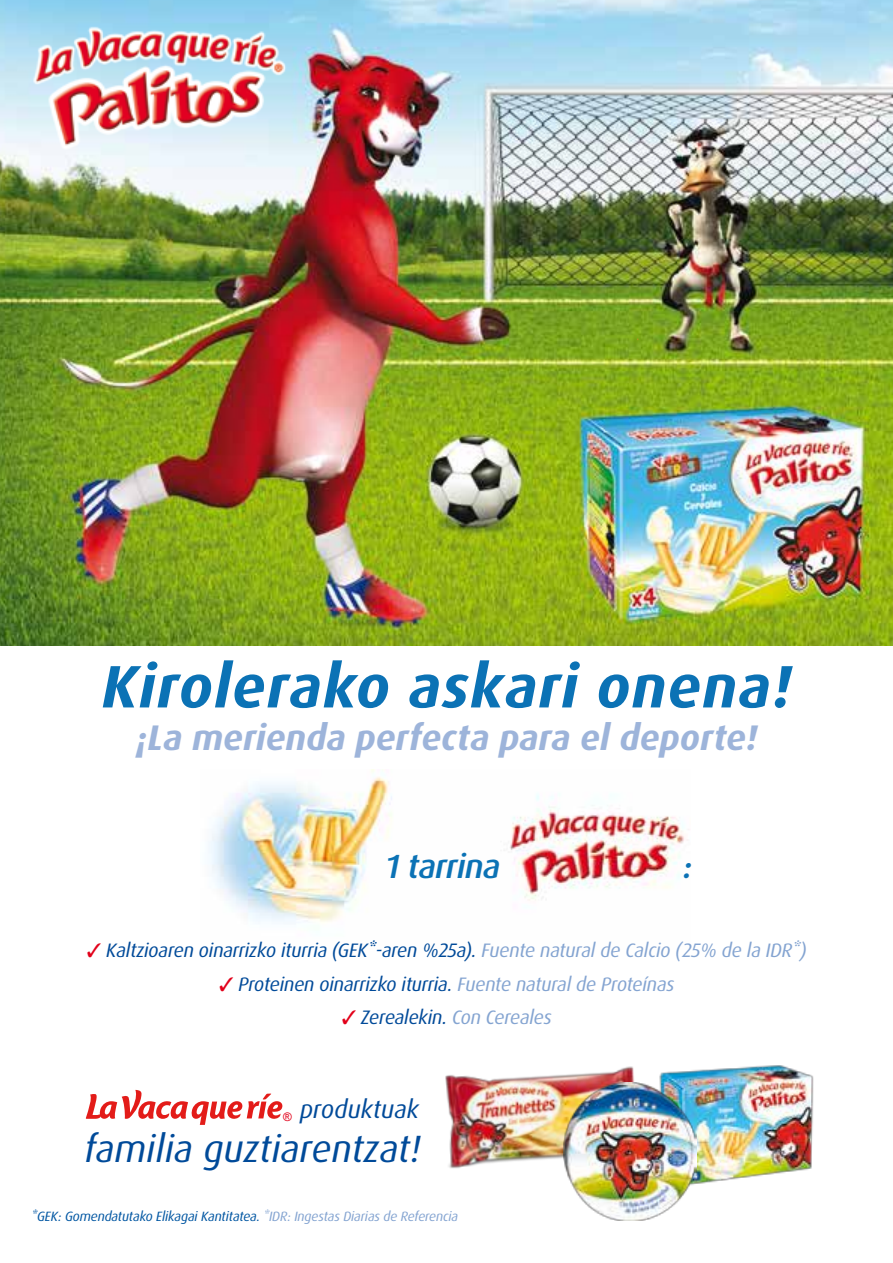
<style>
.page{position:relative;width:893px;height:1263px;background:#fff}
.page>*{position:absolute;margin:0;border:0;box-sizing:border-box;transform-origin:0 0}
.t1{font:italic 700 60px "Dax OT";letter-spacing:.02em;color:#0b72b5}
.t2{font:italic 38.1px "Dax OT";color:#004a99}
.t3{font:italic 700 35.7px "Dax OT";color:#9db4da}
.t4{font:italic 500 33.6px "Dax OT";letter-spacing:-.02em;color:#0b72b5}
.t5{font:italic 25.2px "Dax OT";color:#004a99}
.t6{font:italic 19.5px "Dax OT";letter-spacing:-.015em;color:#004a99}
.t7{font:italic 13.5px "Dax OT";letter-spacing:-.015em;color:#0056a2}
.s1{color:#e2001a}
.s2{color:#84a4d1}
</style>
<div class="page">
<img style="left:0;top:0;width:893px;height:645px">
<img style="left:208px;top:769px;width:477px;height:155px">
<img style="left:26px;top:22px;width:267px;height:134px">
<img style="left:445px;top:1066px;width:190px;height:103px">
<img style="left:659px;top:1065px;width:155px;height:119px">
<img style="left:564px;top:1082px;width:132px;height:138px">
<svg style="left:86px;top:1090px;width:197px;height:35px"></svg>
<h1 class="t1" style="left:102px;top:648px;width:691px">Kirolerako askari onena!</h1>
<h3 class="t3" style="left:136px;top:715px;width:623px">¡La merienda perfecta para el deporte!</h3>
<h3 class="t4" style="left:386px;top:845px;width:116px">1 tarrina</h3>
<h3 class="t4" style="left:683px;top:845px;width:11px">:</h3>
<p class="t6" style="left:87px;top:938px;width:723px"><span class="s1">✓</span> Kaltzioaren oinarrizko iturria (GEK*-aren %25a). <span class="s2">Fuente natural de Calcio (25% de la IDR*)</span></p>
<p class="t6" style="left:219px;top:971px;width:457px"><span class="s1">✓</span> Proteinen oinarrizko iturria. <span class="s2">Fuente natural de Proteínas</span></p>
<p class="t6" style="left:342px;top:1005px;width:212px"><span class="s1">✓</span> Zerealekin. <span class="s2">Con Cereales</span></p>
<p class="t5" style="left:283px;top:1093px;width:137px"><sub>®</sub> produktuak</p>
<h2 class="t2" style="left:85px;top:1125px;width:338px">familia guztiarentzat!</h2>
<p class="t7" style="left:32px;top:1207px;width:428px">*GEK: Gomendatutako Elikagai Kantitatea. <span class="s2">*IDR: Ingestas Diarias de Referencia</span></p>
</div>
